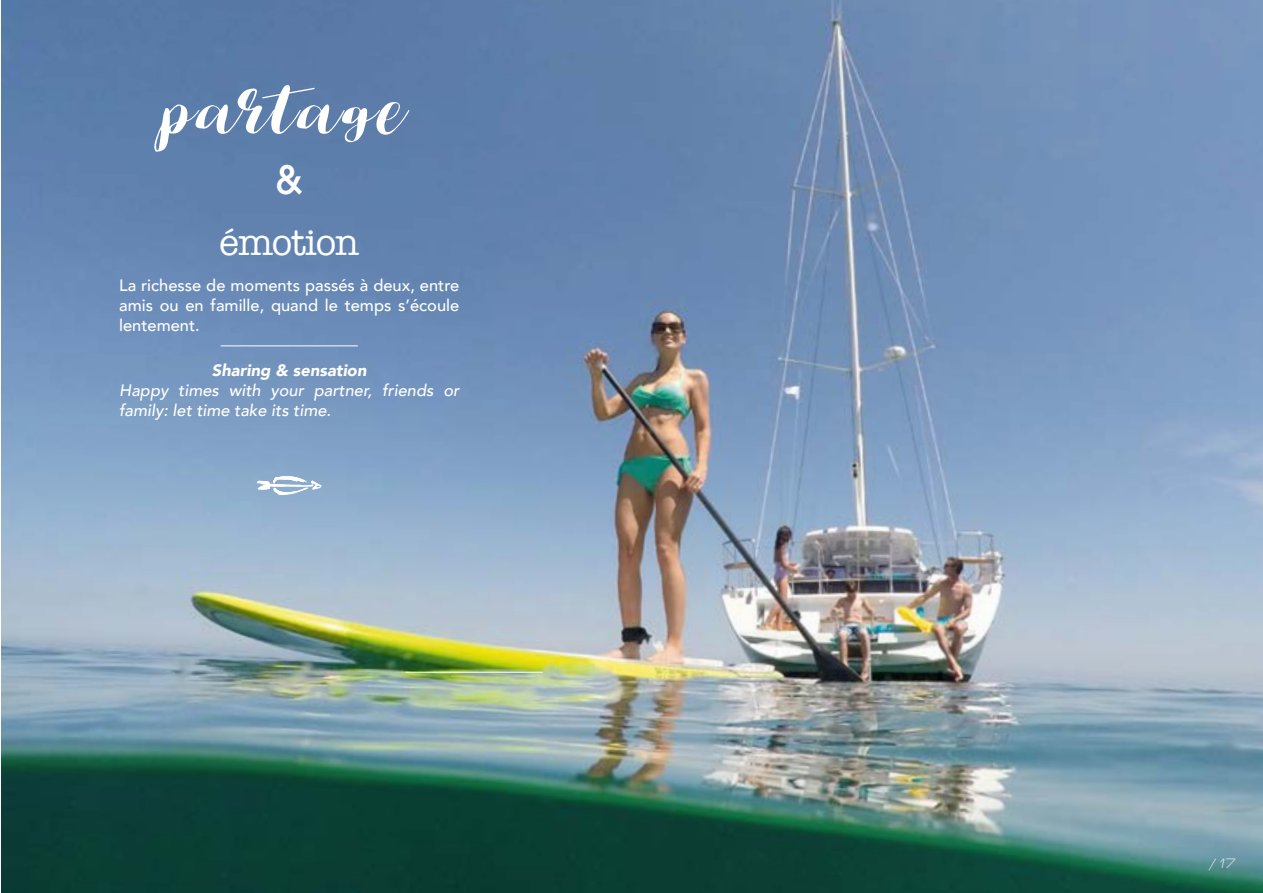
<style>
.page{position:relative;width:1263px;height:893px;background:#fff}
.page>*{position:absolute;margin:0;border:0;box-sizing:border-box;transform-origin:0 0}
.t1{font:86.25px "Lauren";letter-spacing:.05em;color:#fff}
.t2{font:500 38.85px "Avant Garde";color:#fff}
.t3{font:37.65px "American Typewriter";letter-spacing:-.03em;color:#fff}
.t4{font:500 16.5px/19.8px "Avenir";color:#fff;text-align:justify}
.t5{font:italic 500 16.5px/19.8px "Avenir";color:#fff}
.t6{font:italic 900 16.5px "Avenir";color:#fff}
.t7{font:italic 13.5px "aspacelight";color:#fff}
</style>
<div class="page">
<img style="left:1px;top:0;width:1262px;height:893px">
<hr style="left:406px;top:672px;width:137px;height:1px;background:#fff">
<svg style="left:257px;top:476px;width:65px;height:19px"></svg>
<hr style="left:221px;top:345px;width:137px;height:1px;background:#fff">
<h1 class="t1" style="left:169px;top:65px;width:243px">partage</h1>
<h2 class="t2" style="left:276px;top:156px;width:28px">&amp;</h2>
<h3 class="t3" style="left:219px;top:213px;width:141px">émotion</h3>
<p class="t4" style="left:119px;top:275px;width:342px">La richesse de moments passés à deux, entre amis ou en famille, quand le temps s’écoule lentement.</p>
<p class="t6" style="left:212px;top:357px;width:156px">Sharing &amp; sensation</p>
<p class="t5" style="left:119px;top:380px;width:342px">Happy times with your partner, friends or family: let time take its time.</p>
<p class="t7" style="left:1209px;top:856px;width:26px">/ 17</p>
</div>
